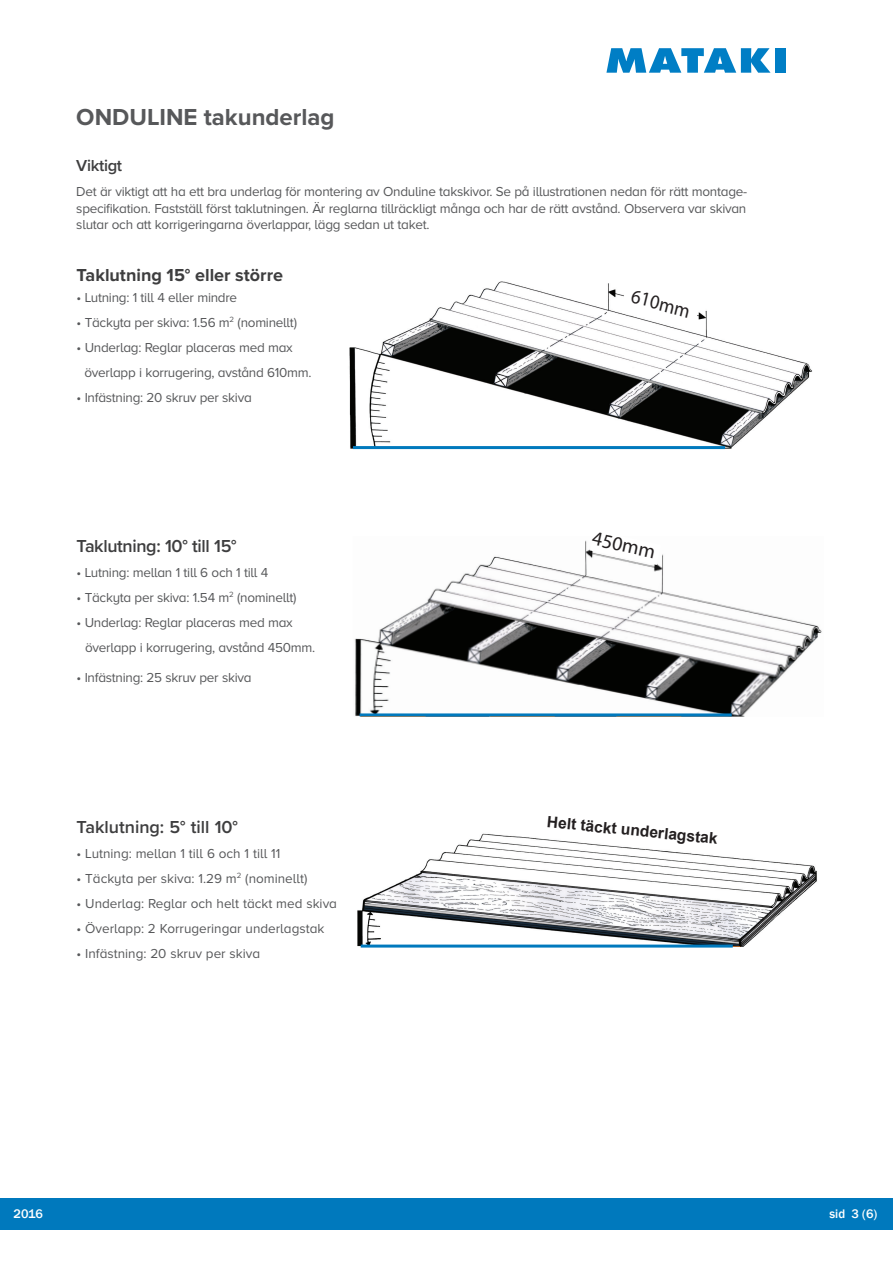
<style>
.page{position:relative;width:893px;height:1263px;background:#fff}
.page>*{position:absolute;margin:0;border:0;box-sizing:border-box;transform-origin:0 0}
.t1{font:700 24px "Proxima Nova";color:#57585a}
.t2{font:19.95px "Myriad Pro";color:#231f20;scale:.94 1}
.t3{font:19.95px "Myriad Pro";color:#231f20}
.t4{font:700 18px "Proxima Nova";color:#3e3e3f}
.t5{font:600 18px "Proxima Nova";letter-spacing:-.02em;color:#3e3e3f}
.t6{font:600 18px "Proxima Nova";color:#3e3e3f}
.t7{font:600 16.5px "Proxima Nova";letter-spacing:-.02em;color:#3e3e3f}
.t8{font:700 15.6px "Arial";color:#231f20}
.t9{font:13.5px/16.5px "Proxima Nova A";letter-spacing:-.02em;color:#57585a}
.t10{font:13.5px "Proxima Nova A";color:#57585a}
.t11{font:500 12.75px "Franklin Gothic";color:#fff}
</style>
<div class="page">
<div style="left:0;top:1198px;width:893px;height:32px;background:#0079bd"></div>
<img style="left:349px;top:281px;width:463px;height:168px">
<svg style="left:622px;top:284px;width:78px;height:66px"></svg>
<svg style="left:354px;top:540px;width:468px;height:176px"></svg>
<svg style="left:589px;top:540px;width:72px;height:41px"></svg>
<svg style="left:617px;top:716px;width:64px;height:1px"></svg>
<svg style="left:357px;top:833px;width:460px;height:113px"></svg>
<hr style="left:353px;top:446px;width:372px;height:3px;background:#0079bd">
<hr style="left:360px;top:713px;width:372px;height:3px;background:#0079bd">
<hr style="left:361px;top:944px;width:372px;height:3px;background:#0079bd">
<svg style="left:606px;top:48px;width:164px;height:25px"></svg>
<div style="left:775px;top:48px;width:11px;height:25px;background:#007ec5"></div>
<h1 class="t1" style="left:76px;top:103px;width:260px">ONDULINE takunderlag</h1>
<p class="t7" style="left:76px;top:153px;width:47px">Viktigt</p>
<p class="t9" style="left:76px;top:183px;width:672px;text-align:justify">Det är viktigt att ha ett bra underlag för montering av Onduline takskivor. Se på illustrationen nedan för rätt montage&shy;specifikation. Fastställ först taklutningen. Är reglarna tillräckligt många och har de rätt avstånd. Observera var skivan slutar och att korrigeringarna överlappar, lägg sedan ut taket.</p>
<h3 class="t4" style="left:77px;top:265px;width:208px">Taklutning 15° eller större</h3>
<p class="t9" style="left:77px;top:289px;width:162px">• Lutning: 1 till 4 eller mindre</p>
<p class="t9" style="left:77px;top:314px;width:222px">• Täckyta per skiva: 1.56 m<sup>2</sup> (nominellt)</p>
<p class="t9" style="left:84px;top:335px;width:229px;line-height:25px;text-indent:-8px">• Underlag: Reglar placeras med max överlapp i korrugering, avstånd 610mm.</p>
<p class="t9" style="left:77px;top:389px;width:177px">• Infästning: 20 skruv per skiva</p>
<h2 class="t2" style="left:635px;top:283px;width:65px;rotate:16deg">610mm</h2>
<h3 class="t5" style="left:77px;top:532px;width:162px">Taklutning: 10° till 15°</h3>
<p class="t9" style="left:77px;top:564px;width:193px">• Lutning: mellan 1 till 6 och 1 till 4</p>
<p class="t9" style="left:77px;top:589px;width:222px">• Täckyta per skiva: 1.54 m<sup>2</sup> (nominellt)</p>
<p class="t9" style="left:85px;top:610px;width:232px;line-height:25px;text-indent:-9px">• Underlag: Reglar placeras med max överlapp i korrugering, avstånd 450mm.</p>
<p class="t9" style="left:77px;top:669px;width:177px">• Infästning: 25 skruv per skiva</p>
<h3 class="t6" style="left:77px;top:813px;width:163px">Taklutning: 5° till 10°</h3>
<p class="t10" style="left:77px;top:845px;width:205px">• Lutning: mellan 1 till 6 och 1 till 11</p>
<p class="t10" style="left:77px;top:870px;width:232px">• Täckyta per skiva: 1.29 m<sup>2</sup> (nominellt)</p>
<p class="t10" style="left:77px;top:895px;width:262px">• Underlag: Reglar och helt täckt med skiva</p>
<p class="t10" style="left:77px;top:920px;width:249px">• Överlapp: 2 Korrugeringar underlagstak</p>
<p class="t10" style="left:77px;top:945px;width:185px">• Infästning: 20 skruv per skiva</p>
<h2 class="t3" style="left:595px;top:532px;width:66px;rotate:12deg">450mm</h2>
<p class="t8" style="left:548px;top:811px;width:173px;rotate:6deg">Helt täckt underlagstak</p>
<p class="t11" style="left:14px;top:1206px;width:31px">2016</p>
<p class="t11" style="left:829px;top:1206px;width:49px">sid 3 (6)</p>
</div>
